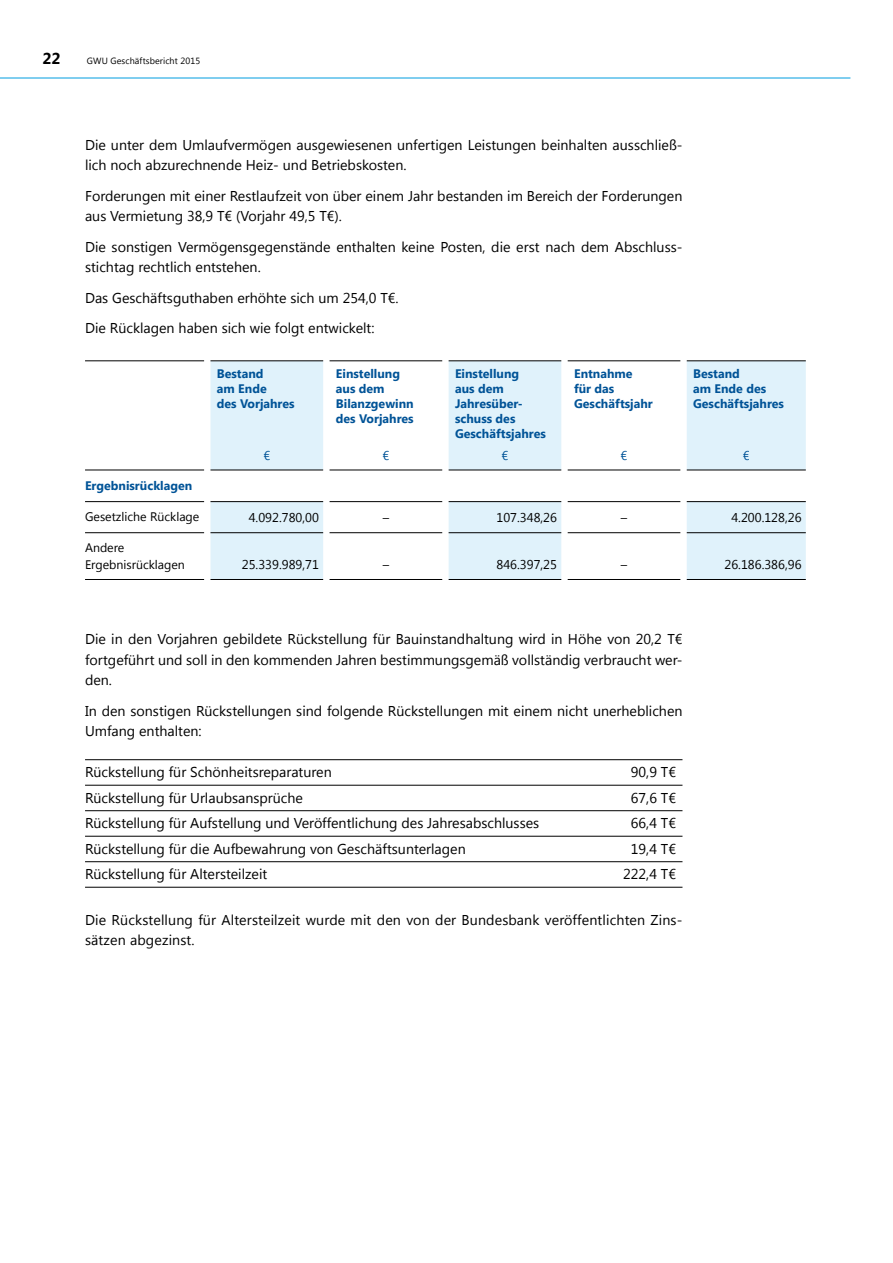
<style>
.page{position:relative;width:893px;height:1263px;background:#fff}
.page>*{position:absolute;margin:0;border:0;box-sizing:border-box;transform-origin:0 0}
.t1{font:700 15.75px "Segoe UI";color:#000}
.t2{font:14.25px/20.4px "Segoe UI";color:#000}
.t3{font:12.75px "Segoe UI";color:#000}
.t4{font:12.75px "Segoe UI";color:#005397}
.t5{font:700 12.3px/15px "Segoe UI";color:#005397}
.t6{font:12.3px/16.5px "Segoe UI";color:#000}
.t7{font:9px "Segoe UI";letter-spacing:.01em;color:#000}
</style>
<div class="page">
<hr style="left:0;top:78px;width:850px;height:1px;background:#009ee0">
<hr style="left:85px;top:759px;width:597px;height:1px;background:#000">
<hr style="left:85px;top:785px;width:597px;height:1px;background:#000">
<hr style="left:85px;top:810px;width:597px;height:1px;background:#000">
<hr style="left:85px;top:836px;width:597px;height:1px;background:#000">
<hr style="left:85px;top:861px;width:597px;height:1px;background:#000">
<hr style="left:85px;top:887px;width:597px;height:1px;background:#000">
<svg style="left:210px;top:361px;width:596px;height:218px"></svg>
<hr style="left:210px;top:360px;width:113px;height:1px;background:#000">
<hr style="left:330px;top:360px;width:112px;height:1px;background:#000">
<hr style="left:449px;top:360px;width:112px;height:1px;background:#000">
<hr style="left:568px;top:360px;width:112px;height:1px;background:#000">
<hr style="left:687px;top:360px;width:119px;height:1px;background:#000">
<hr style="left:210px;top:532px;width:113px;height:1px;background:#000">
<hr style="left:330px;top:532px;width:112px;height:1px;background:#000">
<hr style="left:449px;top:532px;width:112px;height:1px;background:#000">
<hr style="left:568px;top:532px;width:112px;height:1px;background:#000">
<hr style="left:687px;top:532px;width:119px;height:1px;background:#000">
<hr style="left:210px;top:579px;width:113px;height:1px;background:#000">
<hr style="left:330px;top:579px;width:112px;height:1px;background:#000">
<hr style="left:449px;top:579px;width:112px;height:1px;background:#000">
<hr style="left:568px;top:579px;width:112px;height:1px;background:#000">
<hr style="left:687px;top:579px;width:119px;height:1px;background:#000">
<hr style="left:85px;top:532px;width:119px;height:1px;background:#000">
<hr style="left:85px;top:579px;width:119px;height:1px;background:#000">
<hr style="left:85px;top:470px;width:119px;height:1px;background:#000">
<hr style="left:210px;top:470px;width:113px;height:1px;background:#000">
<hr style="left:330px;top:470px;width:112px;height:1px;background:#000">
<hr style="left:449px;top:470px;width:112px;height:1px;background:#000">
<hr style="left:568px;top:470px;width:112px;height:1px;background:#000">
<hr style="left:687px;top:470px;width:119px;height:1px;background:#000">
<hr style="left:85px;top:501px;width:119px;height:1px;background:#000">
<hr style="left:210px;top:501px;width:113px;height:1px;background:#000">
<hr style="left:330px;top:501px;width:112px;height:1px;background:#000">
<hr style="left:449px;top:501px;width:112px;height:1px;background:#000">
<hr style="left:568px;top:501px;width:112px;height:1px;background:#000">
<hr style="left:687px;top:501px;width:119px;height:1px;background:#000">
<hr style="left:85px;top:360px;width:119px;height:1px;background:#000">
<p class="t1" style="left:43px;top:47px;width:20px">22</p>
<p class="t7" style="left:87px;top:54px;width:115px">GWU Geschäftsbericht 2015</p>
<p class="t2" style="left:85px;top:134px;width:599px">Die unter dem Umlaufvermögen ausgewiesenen unfertigen Leistungen beinhalten ausschließ&shy;lich noch abzurechnende Heiz- und Betriebskosten.</p>
<p class="t2" style="left:85px;top:185px;width:599px">Forderungen mit einer Restlaufzeit von über einem Jahr bestanden im Bereich der Forderungen aus Vermietung 38,9 T€ (Vorjahr 49,5 T€).</p>
<p class="t2" style="left:85px;top:236px;width:599px">Die sonstigen Vermögensgegenstände enthalten keine Posten, die erst nach dem Abschluss&shy;stichtag rechtlich entstehen.</p>
<p class="t2" style="left:85px;top:282px;width:314px;line-height:30.6px">Das Geschäftsguthaben erhöhte sich um 254,0 T€.<br>Die Rücklagen haben sich wie folgt entwickelt:</p>
<p class="t5" style="left:217px;top:366px;width:79px">Bestand<br>am Ende<br>des Vorjahres</p>
<p class="t5" style="left:336px;top:366px;width:79px">Einstellung aus dem<br>Bilanzgewinn des Vorjahres</p>
<p class="t5" style="left:455px;top:366px;width:92px">Einstellung<br>aus dem<br>Jahresüber&shy;schuss des<br>Geschäftsjahres</p>
<p class="t5" style="left:574px;top:366px;width:80px">Entnahme<br>für das<br>Geschäftsjahr</p>
<p class="t5" style="left:693px;top:366px;width:92px">Bestand<br>am Ende des<br>Geschäftsjahres</p>
<p class="t4" style="left:263px;top:447px;width:8px">€</p>
<p class="t4" style="left:382px;top:447px;width:8px">€</p>
<p class="t4" style="left:501px;top:447px;width:8px">€</p>
<p class="t4" style="left:621px;top:447px;width:8px">€</p>
<p class="t4" style="left:743px;top:447px;width:8px">€</p>
<p class="t5" style="left:85px;top:477px;width:109px">Ergebnisrücklagen</p>
<p class="t6" style="left:85px;top:508px;width:116px">Gesetzliche Rücklage</p>
<p class="t3" style="left:249px;top:508px;width:72px">4.092.780,00</p>
<p class="t3" style="left:383px;top:508px;width:8px">–</p>
<p class="t3" style="left:496px;top:508px;width:62px">107.348,26</p>
<p class="t3" style="left:621px;top:508px;width:8px">–</p>
<p class="t3" style="left:731px;top:508px;width:72px">4.200.128,26</p>
<p class="t6" style="left:85px;top:539px;width:101px">Andere<br>Ergebnisrücklagen</p>
<p class="t3" style="left:242px;top:555px;width:79px">25.339.989,71</p>
<p class="t3" style="left:383px;top:555px;width:8px">–</p>
<p class="t3" style="left:496px;top:555px;width:62px">846.397,25</p>
<p class="t3" style="left:621px;top:555px;width:8px">–</p>
<p class="t3" style="left:724px;top:555px;width:79px">26.186.386,96</p>
<p class="t2" style="left:85px;top:628px;width:599px;text-align:justify">Die in den Vorjahren gebildete Rückstellung für Bauinstandhaltung wird in Höhe von 20,2 T€ fortgeführt und soll in den kommenden Jahren bestimmungsgemäß vollständig verbraucht wer&shy;den.</p>
<p class="t2" style="left:85px;top:700px;width:599px">In den sonstigen Rückstellungen sind folgende Rückstellungen mit einem nicht unerheblichen<br>Umfang enthalten:</p>
<p class="t2" style="left:85px;top:761px;width:248px">Rückstellung für Schönheitsreparaturen</p>
<p class="t2" style="left:631px;top:761px;width:47px">90,9 T€</p>
<p class="t2" style="left:85px;top:787px;width:219px">Rückstellung für Urlaubsansprüche</p>
<p class="t2" style="left:631px;top:787px;width:47px">67,6 T€</p>
<p class="t2" style="left:85px;top:812px;width:456px">Rückstellung für Aufstellung und Veröffentlichung des Jahresabschlusses</p>
<p class="t2" style="left:631px;top:812px;width:47px">66,4 T€</p>
<p class="t2" style="left:85px;top:838px;width:382px">Rückstellung für die Aufbewahrung von Geschäftsunterlagen</p>
<p class="t2" style="left:631px;top:838px;width:47px">19,4 T€</p>
<p class="t2" style="left:85px;top:863px;width:184px">Rückstellung für Altersteilzeit</p>
<p class="t2" style="left:623px;top:863px;width:54px">222,4 T€</p>
<p class="t2" style="left:85px;top:909px;width:599px">Die Rückstellung für Altersteilzeit wurde mit den von der Bundesbank veröffentlichten Zins&shy;sätzen abgezinst.</p>
</div>
